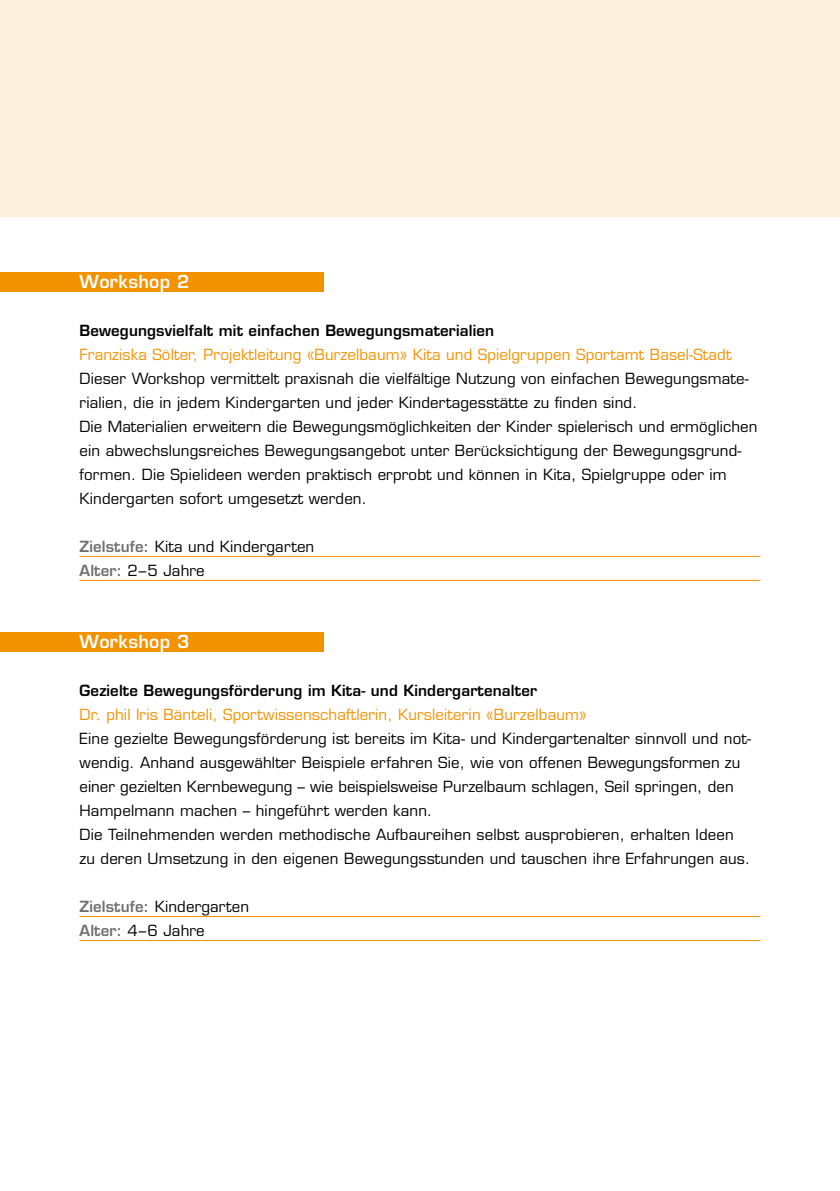
<style>
.page{position:relative;width:840px;height:1191px;background:#fff}
.page>*{position:absolute;margin:0;border:0;box-sizing:border-box;transform-origin:0 0}
.t1{font:600 17.6px "Eurostile LT";letter-spacing:.02em;color:#fff}
.t2{font:15px/24px "Eurostile LT";letter-spacing:.01em;color:#000}
.t3{font:15px "Eurostile LT";letter-spacing:.01em;color:#f39200}
.t4{font:600 15px "Eurostile LT";letter-spacing:.01em;color:#000}
.s1{font-weight:600;color:#706f6f}
</style>
<div class="page">
<div style="left:0;top:0;width:839px;height:216px;background:#fef0de"></div>
<div style="left:0;top:272px;width:323px;height:20px;background:#f39200"></div>
<div style="left:0;top:632px;width:323px;height:20px;background:#f39200"></div>
<hr style="left:79px;top:556px;width:681px;height:1px;background:#f39200">
<hr style="left:79px;top:580px;width:681px;height:1px;background:#f39200">
<hr style="left:79px;top:916px;width:681px;height:1px;background:#f39200">
<hr style="left:79px;top:940px;width:681px;height:1px;background:#f39200">
<p class="t1" style="left:79px;top:271px;width:111px">Workshop 2</p>
<p class="t4" style="left:79px;top:321px;width:416px">Bewegungsvielfalt mit einfachen Bewegungsmaterialien</p>
<p class="t3" style="left:79px;top:345px;width:653px">Franziska Sölter, Projektleitung «Burzelbaum» Kita und Spielgruppen Sportamt Basel-Stadt</p>
<p class="t2" style="left:79px;top:367px;width:679px">Dieser Workshop vermittelt praxisnah die vielfältige Nutzung von einfachen Bewegungsmate&shy;rialien, die in jedem Kindergarten und jeder Kindertagesstätte zu finden sind.<br>Die Materialien erweitern die Bewegungsmöglichkeiten der Kinder spielerisch und ermöglichen ein abwechslungsreiches Bewegungsangebot unter Berücksichtigung der Bewegungsgrund&shy;formen. Die Spielideen werden praktisch erprobt und können in Kita, Spielgruppe oder im Kindergarten sofort umgesetzt werden.</p>
<p class="t2" style="left:79px;top:535px;width:236px"><span class="s1">Zielstufe:</span> Kita und Kindergarten<br><span class="s1">Alter:</span> 2–5 Jahre</p>
<p class="t1" style="left:79px;top:631px;width:111px">Workshop 3</p>
<p class="t4" style="left:79px;top:681px;width:459px">Gezielte Bewegungsförderung im Kita- und Kindergartenalter</p>
<p class="t3" style="left:79px;top:705px;width:508px">Dr. phil Iris Bänteli, Sportwissenschaftlerin, Kursleiterin «Burzelbaum»</p>
<p class="t2" style="left:79px;top:727px;width:672px">Eine gezielte Bewegungsförderung ist bereits im Kita- und Kindergartenalter sinnvoll und not&shy;wendig. Anhand ausgewählter Beispiele erfahren Sie, wie von offenen Bewegungsformen zu einer gezielten Kernbewegung – wie beispielsweise Purzelbaum schlagen, Seil springen, den Hampelmann machen – hingeführt werden kann.<br>Die Teilnehmenden werden methodische Aufbaureihen selbst ausprobieren, erhalten Ideen zu deren Umsetzung in den eigenen Bewegungsstunden und tauschen ihre Erfahrungen aus.</p>
<p class="t2" style="left:79px;top:895px;width:171px"><span class="s1">Zielstufe:</span> Kindergarten<br><span class="s1">Alter:</span> 4–6 Jahre</p>
</div>
